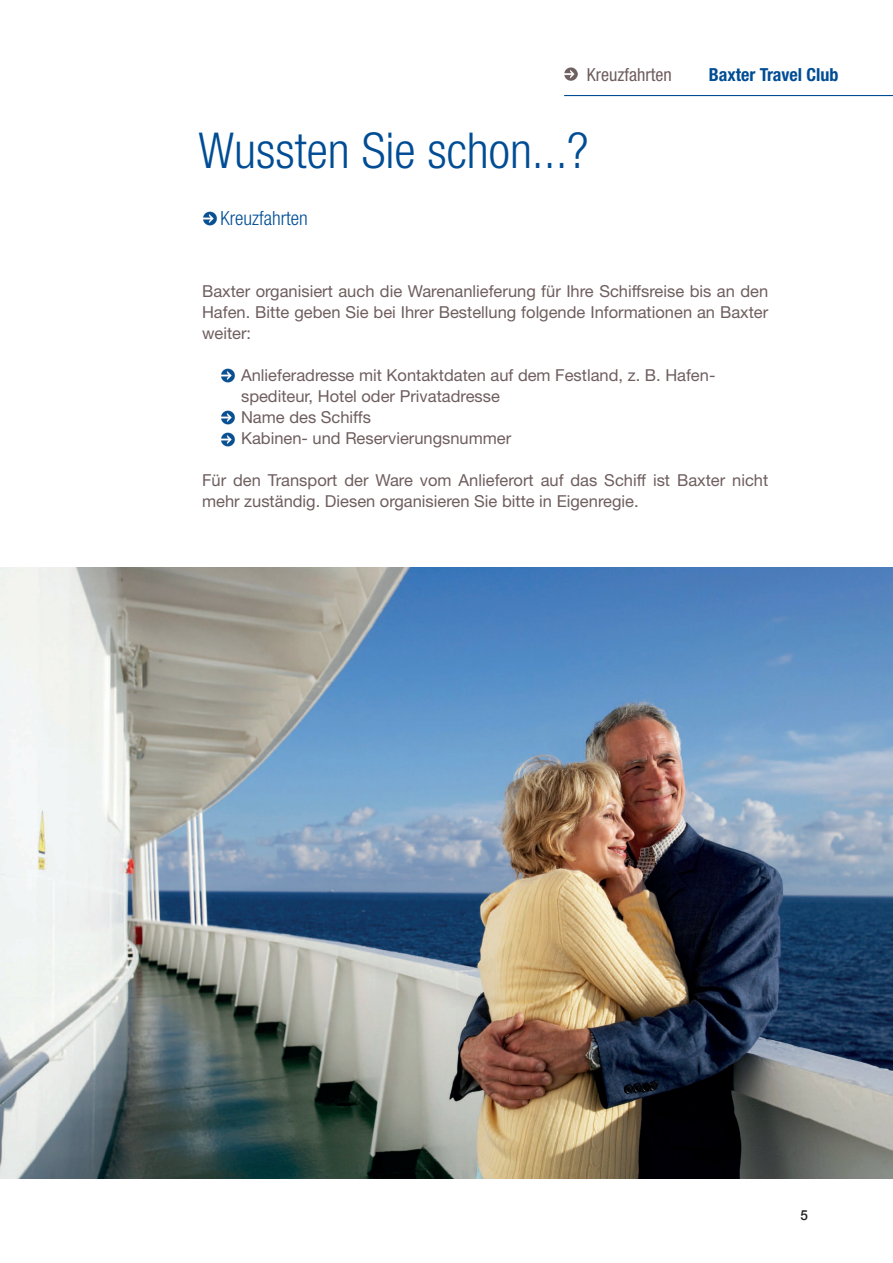
<style>
.page{position:relative;width:893px;height:1263px;background:#fff}
.page>*{position:absolute;margin:0;border:0;box-sizing:border-box;transform-origin:0 0}
.t1{font:300 condensed 49.5px "Helvetica Neue LT Std";color:#014d95}
.t2{font:300 condensed 19.5px "Helvetica Neue LT Std";color:#014d95}
.t3{font:700 condensed 18px "Helvetica Neue LT Std";color:#014d95}
.t4{font:condensed 18px "Helvetica Neue LT Std";color:#6f5e5e}
.t5{font:16.5px/21px "Helvetica Neue LT Std";color:#6f5e5e}
.t6{font:500 13.5px "Helvetica Neue";color:#231f20}
</style>
<div class="page">
<hr style="left:564px;top:95px;width:329px;height:1px;background:#014d95">
<img style="left:203px;top:211px;width:14px;height:14px">
<img style="left:221px;top:369px;width:14px;height:14px">
<img style="left:221px;top:410px;width:14px;height:15px">
<img style="left:221px;top:432px;width:14px;height:14px">
<img style="left:564px;top:67px;width:13px;height:14px">
<img style="left:0;top:568px;width:893px;height:611px">
<p class="t4" style="left:587px;top:64px;width:86px">Kreuzfahrten</p>
<h1 class="t1" style="left:199px;top:122px;width:392px">Wussten Sie schon...?</h1>
<p class="t2" style="left:220px;top:207px;width:89px">Kreuzfahrten</p>
<p class="t3" style="left:709px;top:64px;width:131px">Baxter Travel Club</p>
<p class="t5" style="left:202px;top:280px;width:568px;text-align:justify">Baxter organisiert auch die Warenanlieferung für Ihre Schiffsreise bis an den Hafen. Bitte geben Sie bei Ihrer Bestellung folgende Informationen an Baxter weiter:</p>
<p class="t5" style="left:241px;top:364px;width:476px">Anlieferadresse mit Kontaktdaten auf dem Festland, z. B. Hafen&shy;spediteur, Hotel oder Privatadresse<br>Name des Schiffs<br>Kabinen- und Reservierungsnummer</p>
<p class="t5" style="left:202px;top:469px;width:568px">Für den Transport der Ware vom Anlieferort auf das Schiff ist Baxter nicht mehr zuständig. Diesen organisieren Sie bitte in Eigenregie.</p>
<p class="t6" style="left:800px;top:1207px;width:9px">5</p>
</div>
